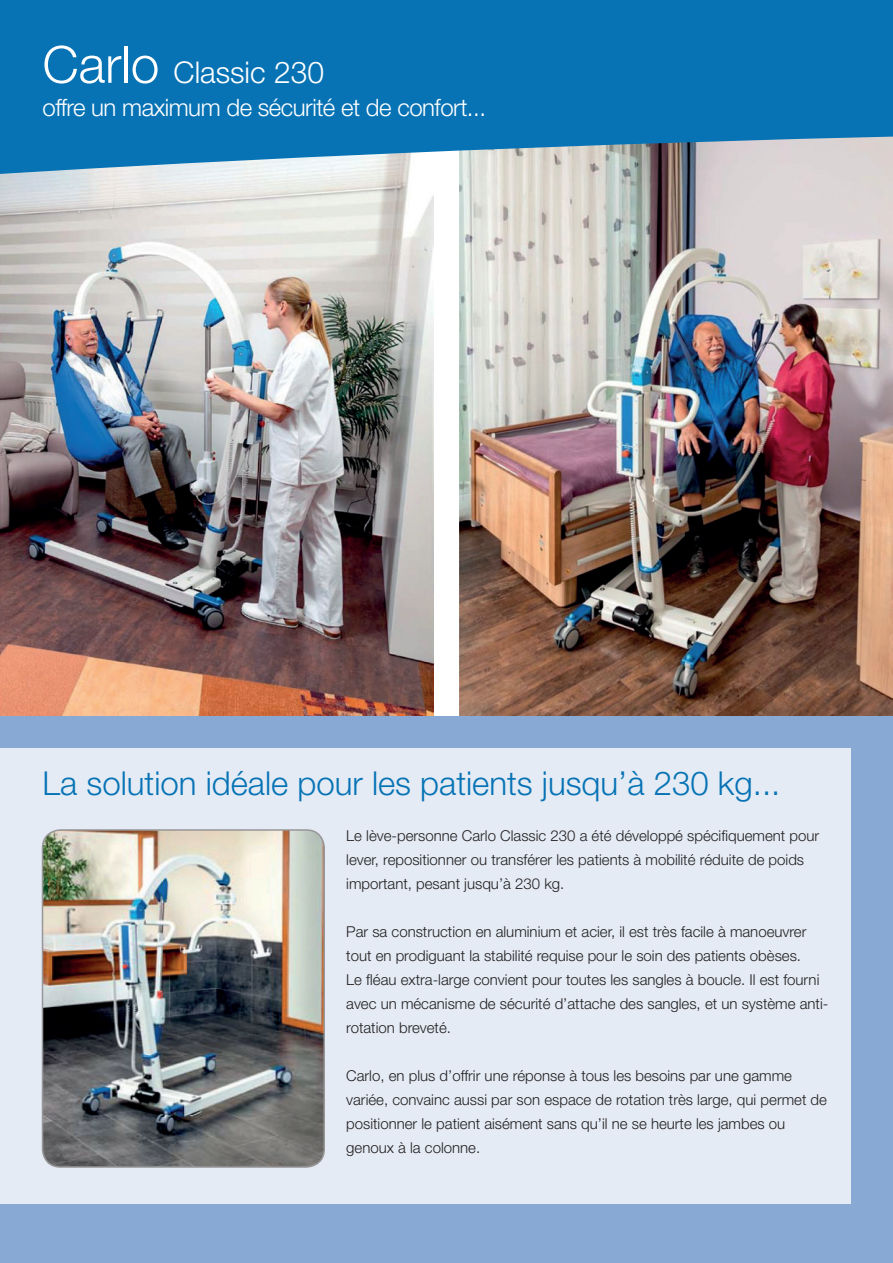
<style>
.page{position:relative;width:893px;height:1263px;background:#fff}
.page>*{position:absolute;margin:0;border:0;box-sizing:border-box;transform-origin:0 0}
.t1{font:300 33px "Helvetica Neue";color:#0773b5}
.t2{font:300 30px "Helvetica Neue";color:#fff}
.t3{font:300 24px "Helvetica Neue";letter-spacing:-.02em;color:#fff}
.t4{font:300 15px/24px "Helvetica Neue";color:#231f20}
.s1{font-size:51.3px}
</style>
<div class="page">
<img style="left:0;top:175px;width:434px;height:541px">
<img style="left:459px;top:175px;width:434px;height:541px">
<svg style="left:0;top:0;width:893px;height:175px;fill:#0773b5"></svg>
<div style="left:0;top:716px;width:893px;height:547px;background:#88a9d4"></div>
<div style="left:0;top:748px;width:850px;height:456px;background:#e4ebf5"></div>
<img style="left:43px;top:830px;width:281px;height:337px">
<div style="left:42px;top:829px;width:283px;height:339px;border:2px solid #979698;border-radius:18px"></div>
<h2 class="t2" style="left:43px;top:54px;width:283px"><span class="s1">Carlo</span> Classic 230</h2>
<h3 class="t3" style="left:43px;top:93px;width:445px">offre un maximum de sécurité et de confort...</h3>
<h1 class="t1" style="left:43px;top:763px;width:739px">La solution idéale pour les patients jusqu’à 230 kg...</h1>
<p class="t4" style="left:346px;top:823px;width:474px">Le lève-personne Carlo Classic 230 a été développé spécifiquement pour lever, repositionner ou transférer les patients à mobilité réduite de poids important, pesant jusqu’à 230 kg.</p>
<p class="t4" style="left:346px;top:919px;width:484px">Par sa construction en aluminium et acier, il est très facile à manoeuvrer tout en prodiguant la stabilité requise pour le soin des patients obèses.<br>Le fléau extra-large convient pour toutes les sangles à boucle. Il est fourni avec un mécanisme de sécurité d’attache des sangles, et un système anti&shy;rotation breveté.</p>
<p class="t4" style="left:346px;top:1063px;width:482px">Carlo, en plus d’offrir une réponse à tous les besoins par une gamme variée, convainc aussi par son espace de rotation très large, qui permet de positionner le patient aisément sans qu’il ne se heurte les jambes ou genoux à la colonne.</p>
</div>
